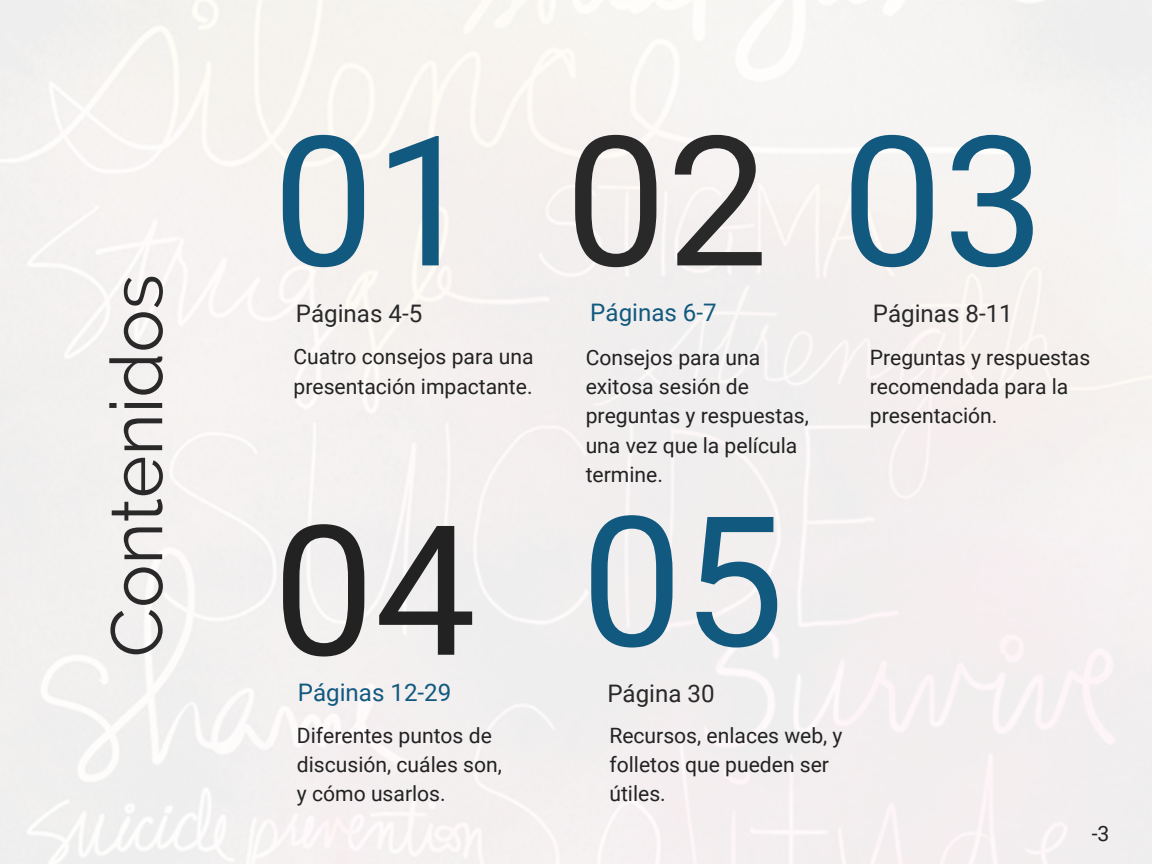
<style>
.page{position:relative;width:1152px;height:864px;background:#fff}
.page>*{position:absolute;margin:0;border:0;box-sizing:border-box;transform-origin:0 0}
.t1{font:181.2px "Roboto";color:#12597f}
.t2{font:181.2px "Roboto";color:#29292a}
.t3{font:181.2px "Roboto";color:#222}
.t4{font:72.45px "Raleway";color:#29292a}
.t5{font:24.15px "Roboto";color:#29292a}
.t6{font:24.15px "Roboto";color:#12597f}
.t7{font:21.15px/29.2px "Roboto";color:#222}
.s1{color:#12597f}
</style>
<div class="page">
<p class="t4" style="left:94px;top:657px;width:385px;rotate:-90deg">Contenidos</p>
<p class="t1" style="left:273px;top:97px;width:205px">01</p>
<p class="t2" style="left:565px;top:97px;width:481px">02 <span class="s1">03</span></p>
<p class="t5" style="left:296px;top:300px;width:128px">Páginas 4-5</p>
<p class="t7" style="left:294px;top:342px;width:242px">Cuatro consejos para una presentación impactante.</p>
<p class="t6" style="left:590px;top:299px;width:128px">Páginas 6-7</p>
<p class="t7" style="left:586px;top:343px;width:225px">Consejos para una exitosa sesión de preguntas y respuestas, una vez que la película termine.</p>
<p class="t3" style="left:273px;top:487px;width:205px">04</p>
<p class="t1" style="left:581px;top:478px;width:205px">05</p>
<p class="t6" style="left:298px;top:679px;width:155px">Páginas 12-29</p>
<p class="t7" style="left:297px;top:721px;width:206px">Diferentes puntos de discusión, cuáles son, y cómo usarlos.</p>
<p class="t5" style="left:607px;top:680px;width:109px">Página 30</p>
<p class="t7" style="left:609px;top:721px;width:235px">Recursos, enlaces web, y folletos que pueden ser útiles.</p>
<p class="t5" style="left:873px;top:299px;width:141px">Páginas 8-11</p>
<p class="t7" style="left:870px;top:343px;width:222px">Preguntas y respuestas recomendada para la presentación.</p>
<p class="t7" style="left:1092px;top:819px;width:19px">-3</p>
</div>
